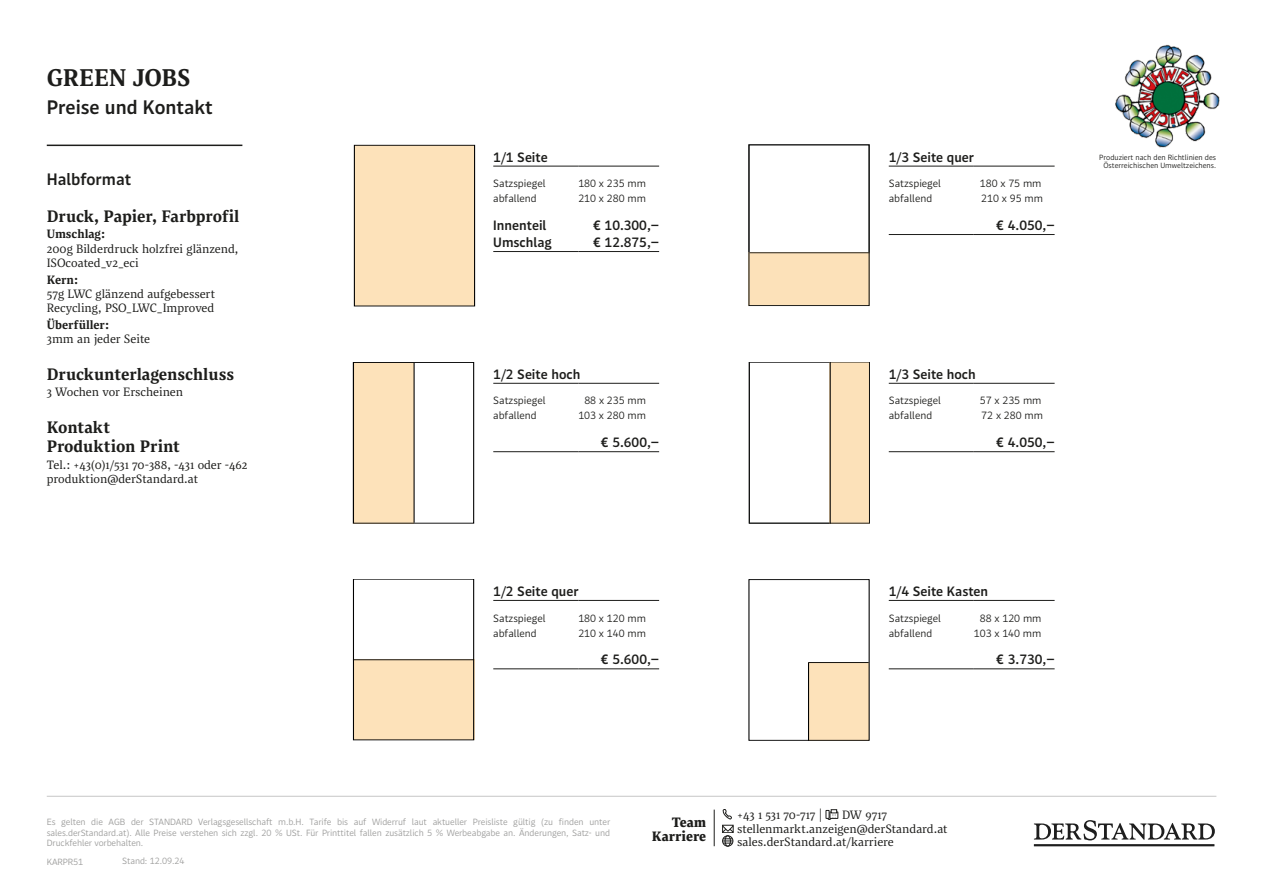
<style>
.page{position:relative;width:1263px;height:893px;background:#fff}
.page>*{position:absolute;margin:0;border:0;box-sizing:border-box;transform-origin:0 0}
.t1{font:600 24px "ST Matilda Text";color:#1d1d1b}
.t2{font:600 19.5px "ST Matilda Info";color:#1d1d1b}
.t3{font:600 16.5px/19.8px "ST Matilda Text";color:#1d1d1b}
.t4{font:600 16.5px "ST Matilda Info";color:#1d1d1b}
.t5{font:600 13.5px "ST Matilda Info";color:#1d1d1b}
.t6{font:700 13.5px/14.1px "ST Matilda Text";color:#1d1d1b;text-align:right}
.t7{font:12px/14.4px "ST Matilda Text";color:#1d1d1b}
.t8{font:600 12px "ST Matilda Text";color:#1d1d1b}
.t9{font:10.5px "ST Matilda Info";color:#1d1d1b}
.t10{font:9px/10.5px "ST Matilda Info";letter-spacing:-.01em;color:#9d9d9c;text-align:justify}
.t11{font:7.5px/7.5px "ST Matilda Info";color:#1d1d1b;text-align:center}
</style>
<div class="page">
<svg style="left:722px;top:809px;width:10px;height:10px"></svg>
<div style="left:830px;top:812px;width:8px;height:7px;border:1px solid #1d1d1b"></div>
<svg style="left:826px;top:809px;width:11px;height:11px"></svg>
<div style="left:722px;top:836px;width:11px;height:10px;border:1px solid #1d1d1b;border-radius:50%"></div>
<div style="left:725px;top:836px;width:6px;height:10px;border:1px solid #1d1d1b;border-radius:50%"></div>
<svg style="left:722px;top:825px;width:12px;height:19px"></svg>
<hr style="left:714px;top:810px;width:1px;height:36px;background:#1d1d1b">
<hr style="left:47px;top:796px;width:1169px;height:1px;background:#c6c6c6">
<svg style="left:1034px;top:820px;width:181px;height:26px"></svg>
<div style="left:354px;top:145px;width:121px;height:161px;background:#fde2ba"></div>
<div style="left:354px;top:145px;width:121px;height:161px;border:1px solid #000"></div>
<div style="left:353px;top:362px;width:61px;height:162px;background:#fde2ba"></div>
<hr style="left:414px;top:363px;width:1px;height:160px;background:#000">
<div style="left:353px;top:362px;width:121px;height:162px;border:1px solid #000"></div>
<div style="left:353px;top:659px;width:121px;height:81px;background:#fde2ba"></div>
<div style="left:353px;top:579px;width:121px;height:161px;border:1px solid #000"></div>
<hr style="left:353px;top:659px;width:121px;height:1px;background:#000">
<div style="left:830px;top:362px;width:40px;height:162px;background:#fce1b9"></div>
<div style="left:749px;top:362px;width:121px;height:162px;border:1px solid #131413"></div>
<hr style="left:830px;top:362px;width:1px;height:162px;background:#000">
<div style="left:748px;top:253px;width:122px;height:53px;background:#fce1b9"></div>
<div style="left:748px;top:145px;width:122px;height:161px;border:1px solid #131413"></div>
<hr style="left:749px;top:252px;width:121px;height:1px;background:#131413">
<div style="left:808px;top:662px;width:61px;height:79px;background:#fde2ba"></div>
<hr style="left:808px;top:662px;width:61px;height:1px;background:#000">
<hr style="left:808px;top:663px;width:1px;height:78px;background:#000">
<div style="left:748px;top:579px;width:122px;height:162px;border:1px solid #000"></div>
<hr style="left:493px;top:166px;width:85px;height:1px;background:#1d1d1b">
<hr style="left:578px;top:166px;width:81px;height:1px;background:#1d1d1b">
<hr style="left:493px;top:251px;width:85px;height:1px;background:#1d1d1b">
<hr style="left:578px;top:251px;width:81px;height:1px;background:#1d1d1b">
<hr style="left:493px;top:383px;width:85px;height:1px;background:#1d1d1b">
<hr style="left:578px;top:383px;width:81px;height:1px;background:#1d1d1b">
<hr style="left:493px;top:451px;width:85px;height:1px;background:#1d1d1b">
<hr style="left:578px;top:451px;width:81px;height:1px;background:#1d1d1b">
<hr style="left:493px;top:600px;width:85px;height:1px;background:#1d1d1b">
<hr style="left:578px;top:600px;width:81px;height:1px;background:#1d1d1b">
<hr style="left:493px;top:668px;width:85px;height:1px;background:#1d1d1b">
<hr style="left:578px;top:668px;width:81px;height:1px;background:#1d1d1b">
<hr style="left:889px;top:166px;width:85px;height:1px;background:#1d1d1b">
<hr style="left:974px;top:166px;width:80px;height:1px;background:#1d1d1b">
<hr style="left:889px;top:234px;width:85px;height:1px;background:#1d1d1b">
<hr style="left:974px;top:234px;width:80px;height:1px;background:#1d1d1b">
<hr style="left:889px;top:383px;width:85px;height:1px;background:#1d1d1b">
<hr style="left:974px;top:383px;width:80px;height:1px;background:#1d1d1b">
<hr style="left:889px;top:451px;width:85px;height:1px;background:#1d1d1b">
<hr style="left:974px;top:451px;width:80px;height:1px;background:#1d1d1b">
<hr style="left:889px;top:600px;width:85px;height:1px;background:#1d1d1b">
<hr style="left:974px;top:600px;width:80px;height:1px;background:#1d1d1b">
<hr style="left:889px;top:668px;width:85px;height:1px;background:#1d1d1b">
<hr style="left:974px;top:668px;width:80px;height:1px;background:#1d1d1b">
<hr style="left:47px;top:145px;width:195px;height:1px;background:#1d1d1b">
<img style="left:1115px;top:44px;width:105px;height:104px">
<h1 class="t1" style="left:47px;top:61px;width:145px">GREEN JOBS</h1>
<h2 class="t2" style="left:47px;top:94px;width:168px">Preise und Kontakt</h2>
<h3 class="t4" style="left:47px;top:168px;width:86px">Halbformat</h3>
<h3 class="t3" style="left:47px;top:205px;width:194px">Druck, Papier, Farbprofil</h3>
<p class="t8" style="left:47px;top:226px;width:60px">Umschlag:</p>
<p class="t7" style="left:47px;top:241px;width:193px">200g Bilderdruck holzfrei glänzend,<br>ISOcoated_v2_eci</p>
<p class="t8" style="left:47px;top:271px;width:33px">Kern:</p>
<p class="t7" style="left:47px;top:286px;width:170px">57g LWC glänzend aufgebessert<br>Recycling, PSO_LWC_Improved</p>
<p class="t8" style="left:47px;top:316px;width:64px">Überfüller:</p>
<p class="t7" style="left:47px;top:332px;width:105px">3mm an jeder Seite</p>
<h3 class="t3" style="left:47px;top:363px;width:189px">Druckunterlagenschluss</h3>
<p class="t7" style="left:47px;top:384px;width:138px">3 Wochen vor Erscheinen</p>
<h3 class="t3" style="left:47px;top:416px;width:135px">Kontakt<br>Produktion Print</h3>
<p class="t7" style="left:47px;top:457px;width:202px">Tel.: +43(0)1/531 70-388, -431 oder -462 produktion@derStandard.at</p>
<p class="t5" style="left:493px;top:148px;width:56px">1/1 Seite</p>
<p class="t9" style="left:493px;top:177px;width:54px">Satzspiegel</p>
<p class="t9" style="left:578px;top:177px;width:69px">180 x 235 mm</p>
<p class="t9" style="left:493px;top:192px;width:45px">abfallend</p>
<p class="t9" style="left:578px;top:192px;width:69px">210 x 280 mm</p>
<p class="t5" style="left:493px;top:217px;width:55px">Innenteil</p>
<p class="t5" style="left:593px;top:217px;width:68px">€ 10.300,–</p>
<p class="t5" style="left:493px;top:233px;width:60px">Umschlag</p>
<p class="t5" style="left:593px;top:233px;width:68px">€ 12.875,–</p>
<p class="t5" style="left:493px;top:365px;width:89px">1/2 Seite hoch</p>
<p class="t9" style="left:493px;top:394px;width:54px">Satzspiegel</p>
<p class="t9" style="left:584px;top:394px;width:63px">88 x 235 mm</p>
<p class="t9" style="left:493px;top:409px;width:45px">abfallend</p>
<p class="t9" style="left:578px;top:409px;width:69px">103 x 280 mm</p>
<p class="t5" style="left:601px;top:433px;width:60px">€ 5.600,–</p>
<p class="t5" style="left:493px;top:582px;width:87px">1/2 Seite quer</p>
<p class="t9" style="left:493px;top:611px;width:54px">Satzspiegel</p>
<p class="t9" style="left:578px;top:611px;width:69px">180 x 120 mm</p>
<p class="t9" style="left:493px;top:626px;width:45px">abfallend</p>
<p class="t9" style="left:578px;top:626px;width:69px">210 x 140 mm</p>
<p class="t5" style="left:601px;top:650px;width:60px">€ 5.600,–</p>
<p class="t5" style="left:889px;top:148px;width:87px">1/3 Seite quer</p>
<p class="t9" style="left:889px;top:177px;width:54px">Satzspiegel</p>
<p class="t9" style="left:980px;top:177px;width:63px">180 x 75 mm</p>
<p class="t9" style="left:889px;top:192px;width:45px">abfallend</p>
<p class="t9" style="left:981px;top:192px;width:63px">210 x 95 mm</p>
<p class="t5" style="left:996px;top:216px;width:60px">€ 4.050,–</p>
<p class="t11" style="left:1099px;top:153px;width:118px">Produziert nach den Richtlinien des<br>Österreichischen Umweltzeichens.</p>
<p class="t5" style="left:889px;top:365px;width:89px">1/3 Seite hoch</p>
<p class="t9" style="left:889px;top:394px;width:54px">Satzspiegel</p>
<p class="t9" style="left:980px;top:394px;width:63px">57 x 235 mm</p>
<p class="t9" style="left:889px;top:409px;width:45px">abfallend</p>
<p class="t9" style="left:981px;top:409px;width:63px">72 x 280 mm</p>
<p class="t5" style="left:996px;top:433px;width:60px">€ 4.050,–</p>
<p class="t5" style="left:889px;top:582px;width:101px">1/4 Seite Kasten</p>
<p class="t9" style="left:889px;top:611px;width:54px">Satzspiegel</p>
<p class="t9" style="left:980px;top:611px;width:63px">88 x 120 mm</p>
<p class="t9" style="left:889px;top:626px;width:45px">abfallend</p>
<p class="t9" style="left:974px;top:626px;width:69px">103 x 140 mm</p>
<p class="t5" style="left:996px;top:650px;width:60px">€ 3.730,–</p>
<p class="t10" style="left:47px;top:816px;width:565px">Es gelten die AGB der STANDARD Verlagsgesellschaft m.b.H. Tarife bis auf Widerruf laut aktueller Preisliste gültig (zu finden unter sales.derStandard.at). Alle Preise verstehen sich zzgl. 20 % USt. Für Printtitel fallen zusätzlich 5 % Werbeabgabe an. Änderungen, Satz- und Druckfehler vorbehalten.</p>
<p class="t10" style="left:47px;top:856px;width:38px">KARPR51</p>
<p class="t10" style="left:122px;top:856px;width:64px">Stand: 12.09.24</p>
<p class="t6" style="left:652px;top:815px;width:56px">Team<br>Karriere</p>
<p class="t7" style="left:737px;top:807px;width:87px">+43 1 531 70-717 |</p>
<p class="t7" style="left:737px;top:808px;width:212px;line-height:13.5px;text-indent:105px">DW 9717 stellenmarkt.anzeigen@derStandard.at sales.derStandard.at/karriere</p>
</div>
